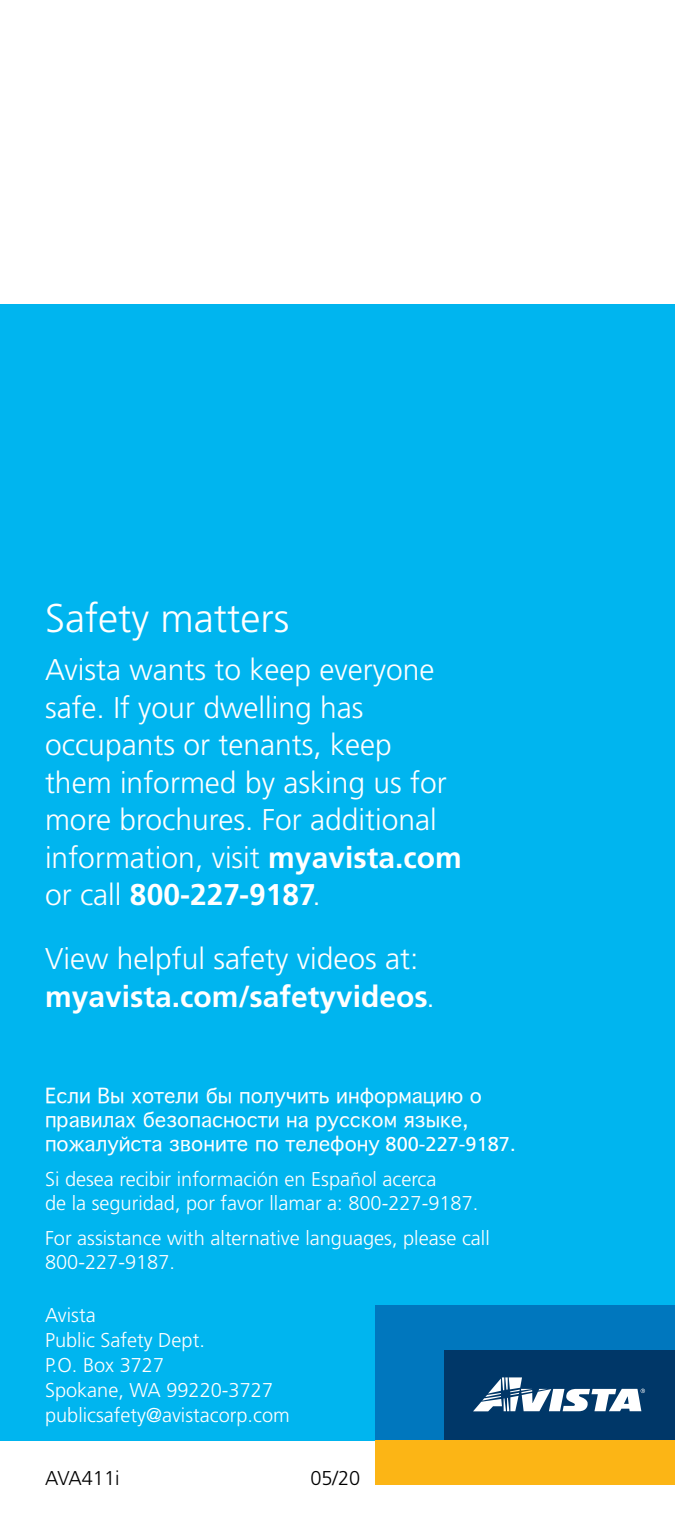
<style>
.page{position:relative;width:675px;height:1530px;background:#fff}
.page>*{position:absolute;margin:0;border:0;box-sizing:border-box;transform-origin:0 0}
.t1{font:300 40px "Frutiger LT Std";color:#fff}
.t2{font:300 30px/37.5px "Frutiger LT Std";color:#fff}
.t3{font:300 20px/25px "Frutiger LT Std";color:#fff}
.t4{font:20px/24px "Geneva CY";color:#fff}
.t5{font:300 20px "Frutiger LT Std";color:#000}
.s1{font-weight:700}
.s2{font-family:"Frutiger LT Std"}
</style>
<div class="page">
<div style="left:0;top:304px;width:675px;height:1136px;background:#00b5ef"></div>
<div style="left:375px;top:1305px;width:300px;height:180px;background:#fcb515"></div>
<div style="left:375px;top:1305px;width:300px;height:135px;background:#0077be"></div>
<div style="left:445px;top:1350px;width:230px;height:90px;background:#003768"></div>
<svg style="left:473px;top:1377px;width:172px;height:34px"></svg>
<h1 class="t1" style="left:45px;top:595px;width:246px">Safety matters</h1>
<h2 class="t2" style="left:45px;top:652px;width:418px">Avista wants to keep everyone safe. If your dwelling has occupants or tenants, keep them informed by asking us for more brochures. For additional information, visit <span class="s1">myavista.com </span>or call <span class="s1">800-227-9187</span>.</h2>
<h2 class="t2" style="left:45px;top:941px;width:391px">View helpful safety videos at: <span class="s1">myavista.com/safetyvideos</span>.</h2>
<p class="t4" style="left:45px;top:1083px;width:472px">Если Вы хотели бы получить информацию о правилах безопасности на русском языке, пожалуйста звоните по телефону <span class="s2">800-227-9187.</span></p>
<p class="t3" style="left:45px;top:1167px;width:435px;line-height:24px">Si desea recibir información en Español acerca<br>de la seguridad, por favor llamar a: 800-227-9187.</p>
<p class="t3" style="left:45px;top:1227px;width:446px;line-height:24px">For assistance with alternative languages, please call<br>800-227-9187.</p>
<p class="t3" style="left:45px;top:1303px;width:246px">Avista<br>Public Safety Dept.<br>P.O. Box 3727<br>Spokane, WA 99220-3727 publicsafety@avistacorp.com</p>
<p class="t5" style="left:45px;top:1467px;width:76px">AVA411i</p>
<p class="t5" style="left:310px;top:1467px;width:52px">05/20</p>
</div>
